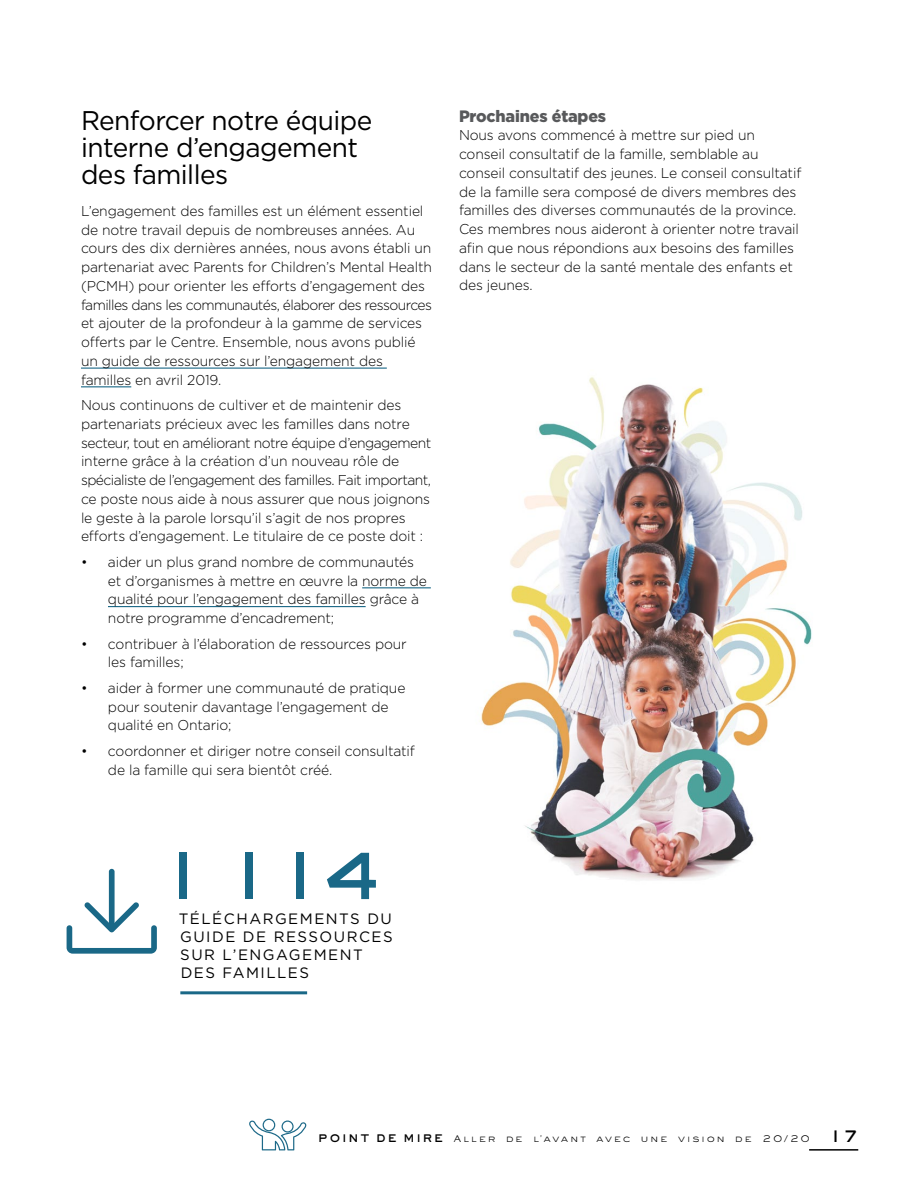
<style>
.page{position:relative;width:918px;height:1188px;background:#fff}
.page>*{position:absolute;margin:0;border:0;box-sizing:border-box;transform-origin:0 0}
.t1{font:700 72px "Eyechart";color:#1a6887}
.t2{font:27px/27px "Gotham";letter-spacing:-.02em;color:#000}
.t3{font:900 16.5px "Gotham";letter-spacing:-.01em;color:#58595b}
.t4{font:15px/18px "Gotham";letter-spacing:.1em;color:#000}
.t5{font:300 14.25px/18.8px "Gotham";letter-spacing:-.01em;color:#000}
.t6{font:10.5px "Eyechart";letter-spacing:.195em;color:#000}
.s1{font-weight:700;font-size:12px}
.s2{font-weight:700;font-size:18px}
</style>
<div class="page">
<hr style="left:809px;top:1149px;width:49px;height:2px;background:#000">
<hr style="left:81px;top:368px;width:306px;height:1px;background:#1a6887">
<hr style="left:81px;top:386px;width:50px;height:1px;background:#1a6887">
<hr style="left:362px;top:587px;width:69px;height:1px;background:#1a6887">
<hr style="left:108px;top:606px;width:258px;height:1px;background:#1a6887">
<div style="left:109px;top:869px;width:6px;height:58px;background:#1a6887;border-radius:3px"></div>
<svg style="left:67px;top:902px;width:90px;height:52px"></svg>
<hr style="left:180px;top:991px;width:127px;height:3px;background:#1a6887">
<svg style="left:249px;top:1119px;width:57px;height:31px"></svg>
<img style="left:481px;top:376px;width:331px;height:504px">
<h3 class="t2" style="left:81px;top:106px;width:293px">Renforcer notre équipe interne d’engagement des familles</h3>
<p class="t5" style="left:81px;top:201px;width:353px">L’engagement des familles est un élément essentiel de notre travail depuis de nombreuses années. Au cours des dix dernières années, nous avons établi un partenariat avec Parents for Children’s Mental Health (PCMH) pour orienter les efforts d’engagement des familles dans les communautés, élaborer des ressources et ajouter de la profondeur à la gamme de services offerts par le Centre. Ensemble, nous avons publié un guide de ressources sur l’engagement des familles en avril 2019.</p>
<p class="t5" style="left:81px;top:395px;width:352px">Nous continuons de cultiver et de maintenir des partenariats précieux avec les familles dans notre secteur, tout en améliorant notre équipe d’engagement interne grâce à la création d’un nouveau rôle de spécialiste de l’engagement des familles. Fait important, ce poste nous aide à nous assurer que nous joignons le geste à la parole lorsqu’il s’agit de nos propres efforts d’engagement. Le titulaire de ce poste doit :</p>
<p class="t5" style="left:108px;top:552px;width:320px;text-indent:-27px">• aider un plus grand nombre de communautés et d’organismes à mettre en œuvre la norme de qualité pour l’engagement des familles grâce à notre programme d’encadrement;</p>
<p class="t5" style="left:108px;top:634px;width:300px;text-indent:-27px">• contribuer à l’élaboration de ressources pour les familles;</p>
<p class="t5" style="left:108px;top:678px;width:299px;text-indent:-27px">• aider à former une communauté de pratique pour soutenir davantage l’engagement de qualité en Ontario;</p>
<p class="t5" style="left:108px;top:741px;width:308px;text-indent:-27px">• coordonner et diriger notre conseil consultatif de la famille qui sera bientôt créé.</p>
<h4 class="t3" style="left:459px;top:106px;width:149px">Prochaines étapes</h4>
<p class="t5" style="left:459px;top:126px;width:344px">Nous avons commencé à mettre sur pied un conseil consultatif de la famille, semblable au conseil consultatif des jeunes. Le conseil consultatif de la famille sera composé de divers membres des familles des diverses communautés de la province.<br>Ces membres nous aideront à orienter notre travail afin que nous répondions aux besoins des familles dans le secteur de la santé mentale des enfants et des jeunes.</p>
<p class="t1" style="left:154px;top:834px;width:229px">1 114</p>
<p class="t4" style="left:179px;top:909px;width:216px">TÉLÉCHARGEMENTS DU<br>GUIDE DE RESSOURCES<br>SUR L’ENGAGEMENT<br>DES FAMILLES</p>
<p class="t6" style="left:319px;top:1133px;width:541px"><span class="s1">POINT DE MIRE</span> Aller de l’avant avec une vision de 20/20 <span class="s2">17</span></p>
</div>
